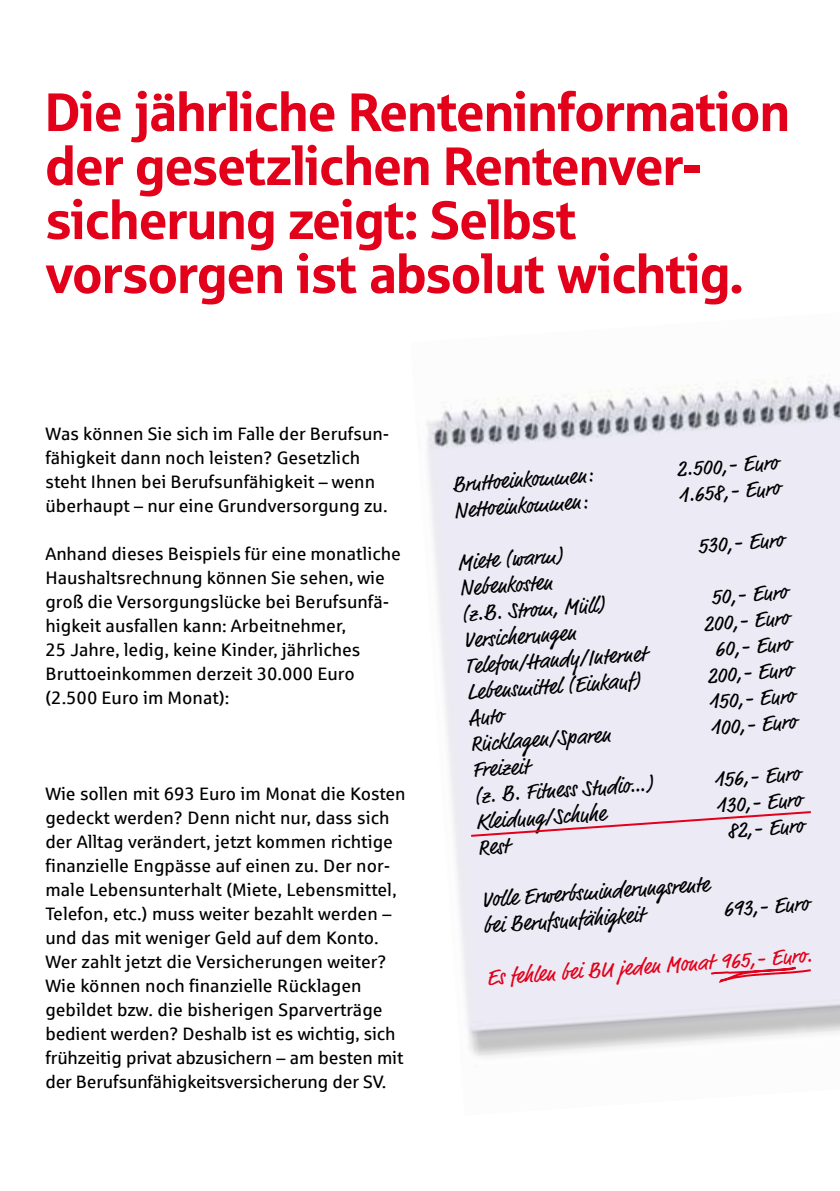
<style>
.page{position:relative;width:840px;height:1191px;background:#fff}
.page>*{position:absolute;margin:0;border:0;box-sizing:border-box;transform-origin:0 0}
.t1{font:54px/54px "Sparkasse Head";color:#e2001a}
.t2{font:22px/26px "Market";color:#000}
.t3{font:22px "Market";color:#e2001a}
.t4{font:18px/24px "Sparkasse Rg";color:#000}
</style>
<div class="page">
<img style="left:427px;top:378px;width:412px;height:680px">
<svg style="left:468px;top:810px;width:344px;height:28px;background:#ebd9e5"></svg>
<svg style="left:708px;top:964px;width:104px;height:20px;background:#e9bbc9"></svg>
<h1 class="t1" style="left:45px;top:83px;width:745px">Die jährliche Renteninformation der gesetzlichen Rentenver&shy;sicherung zeigt: Selbst vorsorgen ist absolut wichtig.</h1>
<p class="t4" style="left:45px;top:421px;width:345px">Was können Sie sich im Falle der Berufsun&shy;fähigkeit dann noch leisten? Gesetzlich steht Ihnen bei Berufsunfähigkeit – wenn überhaupt – nur eine Grundversorgung zu.</p>
<p class="t4" style="left:45px;top:541px;width:357px">Anhand dieses Beispiels für eine monatliche Haushaltsrechnung können Sie sehen, wie groß die Versorgungslücke bei Berufsunfä&shy;higkeit ausfallen kann: Arbeitnehmer,<br>25 Jahre, ledig, keine Kinder, jährliches Bruttoeinkommen derzeit 30.000 Euro (2.500 Euro im Monat):</p>
<p class="t4" style="left:45px;top:781px;width:361px">Wie sollen mit 693 Euro im Monat die Kosten gedeckt werden? Denn nicht nur, dass sich der Alltag verändert, jetzt kommen richtige finanzielle Engpässe auf einen zu. Der nor&shy;male Lebensunterhalt (Miete, Lebensmittel, Telefon, etc.) muss weiter bezahlt werden – und das mit weniger Geld auf dem Konto.<br>Wer zahlt jetzt die Versicherungen weiter?<br>Wie können noch finanzielle Rücklagen gebildet bzw. die bisherigen Sparverträge bedient werden? Deshalb ist es wichtig, sich frühzeitig privat abzusichern – am besten mit der Berufsunfähigkeitsversicherung der SV.</p>
<p class="t2" style="left:451px;top:473px;width:142px;rotate:-4deg">Bruttoeinkommen:</p>
<p class="t2" style="left:453px;top:499px;width:135px;rotate:-4deg">Nettoeinkommen:</p>
<p class="t2" style="left:456px;top:551px;width:106px;rotate:-4deg">Miete (warm)</p>
<p class="t2" style="left:675px;top:458px;width:103px;rotate:-4deg">2.500,- Euro</p>
<p class="t2" style="left:677px;top:484px;width:103px;rotate:-4deg">1.658,- Euro</p>
<p class="t2" style="left:697px;top:534px;width:87px;rotate:-4deg">530,- Euro</p>
<p class="t2" style="left:458px;top:577px;width:145px;rotate:-4deg">Nebenkosten<br>(z.B. Strom, Müll)</p>
<p class="t2" style="left:710px;top:586px;width:77px;rotate:-4deg">50,- Euro</p>
<p class="t2" style="left:462px;top:629px;width:114px;rotate:-4deg">Versicherungen</p>
<p class="t2" style="left:702px;top:612px;width:87px;rotate:-4deg">200,- Euro</p>
<p class="t2" style="left:464px;top:655px;width:183px;rotate:-4deg">Telefon/Handy/Internet</p>
<p class="t2" style="left:713px;top:637px;width:77px;rotate:-4deg">60,- Euro</p>
<p class="t2" style="left:466px;top:681px;width:175px;rotate:-4deg">Lebensmittel (Einkauf)</p>
<p class="t2" style="left:706px;top:664px;width:87px;rotate:-4deg">200,- Euro</p>
<p class="t2" style="left:467px;top:707px;width:36px;rotate:-4deg">Auto</p>
<p class="t2" style="left:707px;top:690px;width:87px;rotate:-4deg">150,- Euro</p>
<p class="t2" style="left:709px;top:716px;width:87px;rotate:-4deg">100,- Euro</p>
<p class="t2" style="left:469px;top:733px;width:142px;rotate:-4deg">Rücklagen/Sparen</p>
<p class="t2" style="left:471px;top:759px;width:181px;rotate:-4deg">Freizeit<br>(z. B. Fitness Studio…)</p>
<p class="t2" style="left:713px;top:768px;width:87px;rotate:-4deg">156,- Euro</p>
<p class="t2" style="left:475px;top:811px;width:131px;rotate:-4deg">Kleidung/Schuhe</p>
<p class="t2" style="left:715px;top:794px;width:87px;rotate:-4deg">130,- Euro</p>
<p class="t2" style="left:476px;top:836px;width:33px;rotate:-4deg">Rest</p>
<p class="t2" style="left:726px;top:819px;width:77px;rotate:-4deg">82,- Euro</p>
<p class="t2" style="left:480px;top:888px;width:230px;rotate:-4deg">Volle Erwerbsminderungsrente bei Berufsunfähigkeit</p>
<p class="t2" style="left:722px;top:897px;width:87px;rotate:-4deg">693,- Euro</p>
<p class="t3" style="left:485px;top:964px;width:327px;rotate:-4deg">Es fehlen bei BU jeden Monat 965,- Euro.</p>
</div>
